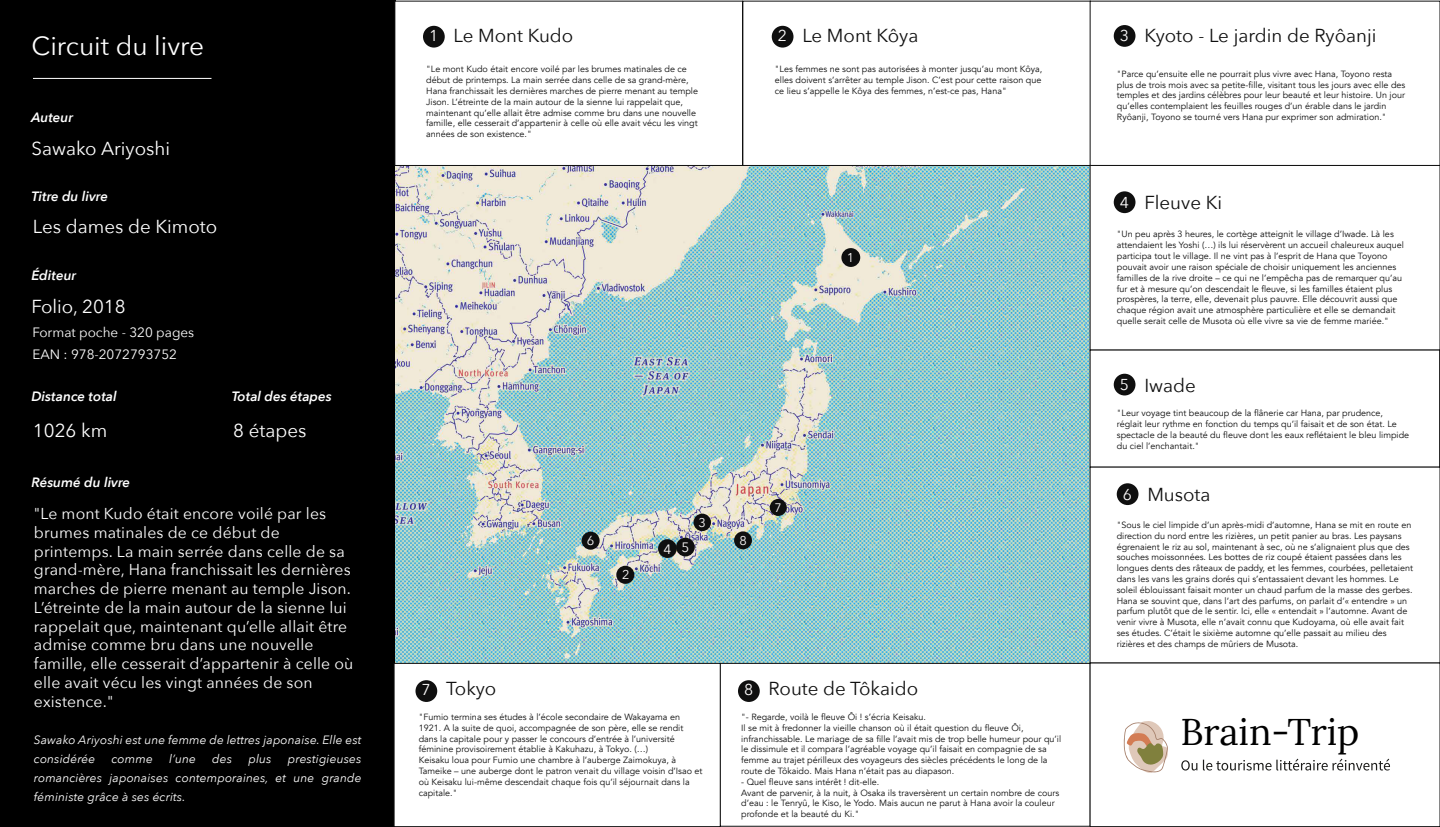
<style>
.page{position:relative;width:1440px;height:827px;background:#fff}
.page>*{position:absolute;margin:0;border:0;box-sizing:border-box;transform-origin:0 0}
.t1{font:37.2px "Lora";color:#000}
.t2{font:26.25px "Avenir Next";color:#fff}
.t3{font:18.75px "Avenir Next";color:#0f0f0f}
.t4{font:18.75px "Avenir Next";color:#fff}
.t5{font:15.75px/18.8px "Avenir Next";letter-spacing:.01em;color:#fff}
.t6{font:13.58px "Avenir Next";color:#fffdfd}
.t7{font:italic 600 13.5px "Avenir Next";color:#fff}
.t8{font:13.5px/21.8px "Avenir Next";color:#fff}
.t9{font:13.05px "Avenir Next";color:#fffdfd}
.t10{font:12.75px "Avenir Next";color:#fffdfd}
.t11{font:12.67px "Avenir Next";color:#fffdfd}
.t12{font:12.3px "Avenir Next";color:#fffdfd}
.t13{font:italic 12px/18.8px "Avenir Next";letter-spacing:.01em;color:#fff}
.t14{font:9px/10.8px "Avenir";color:#0f0f0f}
.s1{font-size:15.75px;color:#fffdfd}
</style>
<div class="page">
<div style="left:0;top:0;width:395px;height:826px;background:#000"></div>
<img style="left:395px;top:166px;width:695px;height:497px">
<hr style="left:33px;top:78px;width:179px;height:1px;background:#fff">
<div style="left:841px;top:248px;width:19px;height:19px;background:#0f0f0f;border-radius:50%"></div>
<div style="left:616px;top:565px;width:18px;height:18px;background:#0f0f0f;border-radius:50%"></div>
<div style="left:694px;top:513px;width:17px;height:18px;background:#0f0f0f;border-radius:50%"></div>
<div style="left:658px;top:539px;width:19px;height:19px;background:#0f0f0f;border-radius:50%"></div>
<div style="left:676px;top:537px;width:19px;height:19px;background:#0f0f0f;border-radius:50%"></div>
<div style="left:582px;top:531px;width:18px;height:18px;background:#0f0f0f;border-radius:50%"></div>
<div style="left:770px;top:499px;width:17px;height:17px;background:#0f0f0f;border-radius:50%"></div>
<div style="left:734px;top:531px;width:18px;height:18px;background:#0f0f0f;border-radius:50%"></div>
<div style="left:394px;top:1px;width:349px;height:165px;border:1px solid #0f0f0f"></div>
<div style="left:394px;top:663px;width:327px;height:163px;border:1px solid #0f0f0f"></div>
<div style="left:742px;top:1px;width:349px;height:165px;border:1px solid #0f0f0f"></div>
<div style="left:720px;top:663px;width:370px;height:163px;border:1px solid #0f0f0f"></div>
<div style="left:423px;top:26px;width:22px;height:22px;background:#0f0f0f;border-radius:50%"></div>
<div style="left:772px;top:26px;width:22px;height:22px;background:#0f0f0f;border-radius:50%"></div>
<div style="left:416px;top:680px;width:21px;height:22px;background:#0f0f0f;border-radius:50%"></div>
<div style="left:738px;top:680px;width:22px;height:22px;background:#0f0f0f;border-radius:50%"></div>
<div style="left:1090px;top:165px;width:350px;height:185px;border:1px solid #0f0f0f"></div>
<div style="left:1114px;top:25px;width:22px;height:22px;background:#0f0f0f;border-radius:50%"></div>
<div style="left:1114px;top:191px;width:22px;height:22px;background:#0f0f0f;border-radius:50%"></div>
<div style="left:1114px;top:374px;width:22px;height:21px;background:#0f0f0f;border-radius:50%"></div>
<div style="left:1117px;top:483px;width:21px;height:22px;background:#0f0f0f;border-radius:50%"></div>
<svg style="left:1124px;top:721px;width:44px;height:52px"></svg>
<svg style="left:1181px;top:758px;width:209px;height:12px"></svg>
<h2 class="t2" style="left:31px;top:24px;width:174px">Circuit du livre</h2>
<h3 class="t7" style="left:31px;top:106px;width:43px">Auteur</h3>
<h3 class="t4" style="left:31px;top:133px;width:140px">Sawako Ariyoshi</h3>
<h3 class="t7" style="left:31px;top:184px;width:78px">Titre du livre</h3>
<h3 class="t4" style="left:33px;top:211px;width:186px">Les dames de Kimoto</h3>
<h3 class="t7" style="left:31px;top:263px;width:46px">Éditeur</h3>
<h3 class="t4" style="left:31px;top:290px;width:96px">Folio, 2018</h3>
<h3 class="t8" style="left:32px;top:321px;width:163px">Format poche - 320 pages<br>EAN : 978-2072793752</h3>
<h3 class="t7" style="left:31px;top:385px;width:87px">Distance total</h3>
<h3 class="t4" style="left:33px;top:415px;width:76px">1026 km</h3>
<h3 class="t7" style="left:31px;top:471px;width:100px">Résumé du livre</h3>
<h3 class="t7" style="left:232px;top:385px;width:102px">Total des étapes</h3>
<h3 class="t4" style="left:233px;top:415px;width:75px">8 étapes</h3>
<p class="t5" style="left:34px;top:503px;width:321px">"Le mont Kudo était encore voilé par les brumes matinales de ce début de printemps. La main serrée dans celle de sa grand-mère, Hana franchissait les dernières marches de pierre menant au temple Jison.<br>L’étreinte de la main autour de la sienne lui rappelait que, maintenant qu’elle allait être admise comme bru dans une nouvelle famille, elle cesserait d’appartenir à celle où elle avait vécu les vingt années de son existence."</p>
<h3 class="t13" style="left:34px;top:730px;width:329px">Sawako Ariyoshi est une femme de lettres japonaise. Elle est considérée</h3>
<h3 class="t13" style="left:112px;top:748px;width:43px">comme</h3>
<h3 class="t13" style="left:169px;top:748px;width:28px">l’une</h3>
<h3 class="t13" style="left:212px;top:748px;width:21px">des</h3>
<h3 class="t13" style="left:248px;top:748px;width:25px">plus</h3>
<h3 class="t13" style="left:34px;top:748px;width:329px;text-align:justify;text-indent:254px">prestigieuses romancières japonaises contemporaines, et une grande féministe grâce à ses écrits.</h3>
<h3 class="t3" style="left:429px;top:19px;width:146px"><span class="s1">1</span> Le Mont Kudo</h3>
<h3 class="t3" style="left:778px;top:19px;width:142px"><span class="s1">2</span> Le Mont Kôya</h3>
<h3 class="t3" style="left:1120px;top:19px;width:258px"><span class="s1">3</span> Kyoto - Le jardin de Ryôanji</h3>
<p class="t14" style="left:426px;top:64px;width:273px">"Le mont Kudo était encore voilé par les brumes matinales de ce début de printemps. La main serrée dans celle de sa grand-mère, Hana franchissait les dernières marches de pierre menant au temple Jison. L’étreinte de la main autour de la sienne lui rappelait que, maintenant qu’elle allait être admise comme bru dans une nouvelle famille, elle cesserait d’appartenir à celle où elle avait vécu les vingt années de son existence."</p>
<p class="t14" style="left:775px;top:64px;width:269px;text-align:justify">"Les femmes ne sont pas autorisées à monter jusqu’au mont Kôya, elles doivent s’arrêter au temple Jison. C’est pour cette raison que ce lieu s’appelle le Kôya des femmes, n’est-ce pas, Hana"</p>
<p class="t14" style="left:1117px;top:69px;width:290px">"Parce qu’ensuite elle ne pourrait plus vivre avec Hana, Toyono resta plus de trois mois avec sa petite-fille, visitant tous les jours avec elle des temples et des jardins célèbres pour leur beauté et leur histoire. Un jour qu’elles contemplaient les feuilles rouges d’un érable dans le jardin Ryôanji, Toyono se tourné vers Hana pur exprimer son admiration."</p>
<h3 class="t3" style="left:1120px;top:187px;width:104px"><span class="s1">4</span> Fleuve Ki</h3>
<h3 class="t10" style="left:847px;top:247px;width:9px">1</h3>
<p class="t14" style="left:1117px;top:229px;width:289px">"Un peu après 3 heures, le cortège atteignit le village d’Iwade. Là les attendaient les Yoshi (…) ils lui réservèrent un accueil chaleureux auquel participa tout le village. Il ne vint pas à l’esprit de Hana que Toyono pouvait avoir une raison spéciale de choisir uniquement les anciennes familles de la rive droite – ce qui ne l’empêcha pas de remarquer qu’au fur et à mesure qu’on descendait le fleuve, si les familles étaient plus prospères, la terre, elle, devenait plus pauvre. Elle découvrit aussi que chaque région avait une atmosphère particulière et elle se demandait quelle serait celle de Musota où elle vivre sa vie de femme mariée."</p>
<h3 class="t3" style="left:1120px;top:369px;width:77px"><span class="s1">5</span> Iwade</h3>
<p class="t14" style="left:1117px;top:408px;width:294px">"Leur voyage tint beaucoup de la flânerie car Hana, par prudence, réglait leur rythme en fonction du temps qu’il faisait et de son état. Le spectacle de la beauté du fleuve dont les eaux reflétaient le bleu limpide du ciel l’enchantait."</p>
<h3 class="t12" style="left:775px;top:497px;width:9px">7</h3>
<h3 class="t3" style="left:1123px;top:479px;width:89px"><span class="s1">6</span> Musota</h3>
<h3 class="t9" style="left:587px;top:530px;width:9px">6</h3>
<h3 class="t10" style="left:622px;top:563px;width:9px">2</h3>
<h3 class="t6" style="left:663px;top:536px;width:27px">4 5</h3>
<h3 class="t11" style="left:698px;top:512px;width:9px">3</h3>
<h3 class="t10" style="left:740px;top:529px;width:9px">8</h3>
<p class="t14" style="left:1117px;top:519px;width:298px">"Sous le ciel limpide d’un après-midi d’automne, Hana se mit en route en direction du nord entre les rizières, un petit panier au bras. Les paysans égrenaient le riz au sol, maintenant à sec, où ne s’alignaient plus que des souches moissonnées. Les bottes de riz coupé étaient passées dans les longues dents des râteaux de paddy, et les femmes, courbées, pelletaient dans les vans les grains dorés qui s’entassaient devant les hommes. Le soleil éblouissant faisait monter un chaud parfum de la masse des gerbes.<br>Hana se souvint que, dans l’art des parfums, on parlait d’« entendre » un parfum plutôt que de le sentir. Ici, elle « entendait » l’automne. Avant de venir vivre à Musota, elle n’avait connu que Kudoyama, où elle avait fait ses études. C’était le sixième automne qu’elle passait au milieu des rizières et des champs de mûriers de Musota.</p>
<h3 class="t3" style="left:422px;top:672px;width:76px"><span class="s1">7</span> Tokyo</h3>
<h3 class="t3" style="left:744px;top:672px;width:175px"><span class="s1">8</span> Route de Tôkaido</h3>
<p class="t14" style="left:419px;top:711px;width:285px">"Fumio termina ses études à l’école secondaire de Wakayama en 1921. A la suite de quoi, accompagnée de son père, elle se rendit dans la capitale pour y passer le concours d’entrée à l’université féminine provisoirement établie à Kakuhazu, à Tokyo. (…)<br>Keisaku loua pour Fumio une chambre à l’auberge Zaimokuya, à Tameike – une auberge dont le patron venait du village voisin d’Isao et où Keisaku lui-même descendait chaque fois qu’il séjournait dans la capitale."</p>
<p class="t14" style="left:741px;top:711px;width:321px">"- Regarde, voilà le fleuve Ôi ! s’écria Keisaku.<br>Il se mit à fredonner la vieille chanson où il était question du fleuve Ôi, infranchissable. Le mariage de sa fille l’avait mis de trop belle humeur pour qu’il le dissimule et il compara l’agréable voyage qu’il faisait en compagnie de sa femme au trajet périlleux des voyageurs des siècles précédents le long de la route de Tôkaido. Mais Hana n’était pas au diapason.</p>
<p class="t14" style="left:741px;top:776px;width:320px">- Quel fleuve sans intérêt ! dit-elle.<br>Avant de parvenir, à la nuit, à Osaka ils traversèrent un certain nombre de cours d’eau : le Tenryû, le Kiso, le Yodo. Mais aucun ne parut à Hana avoir la couleur profonde et la beauté du Ki."</p>
<h1 class="t1" style="left:1181px;top:703px;width:180px">Brain-Trip</h1>
</div>
